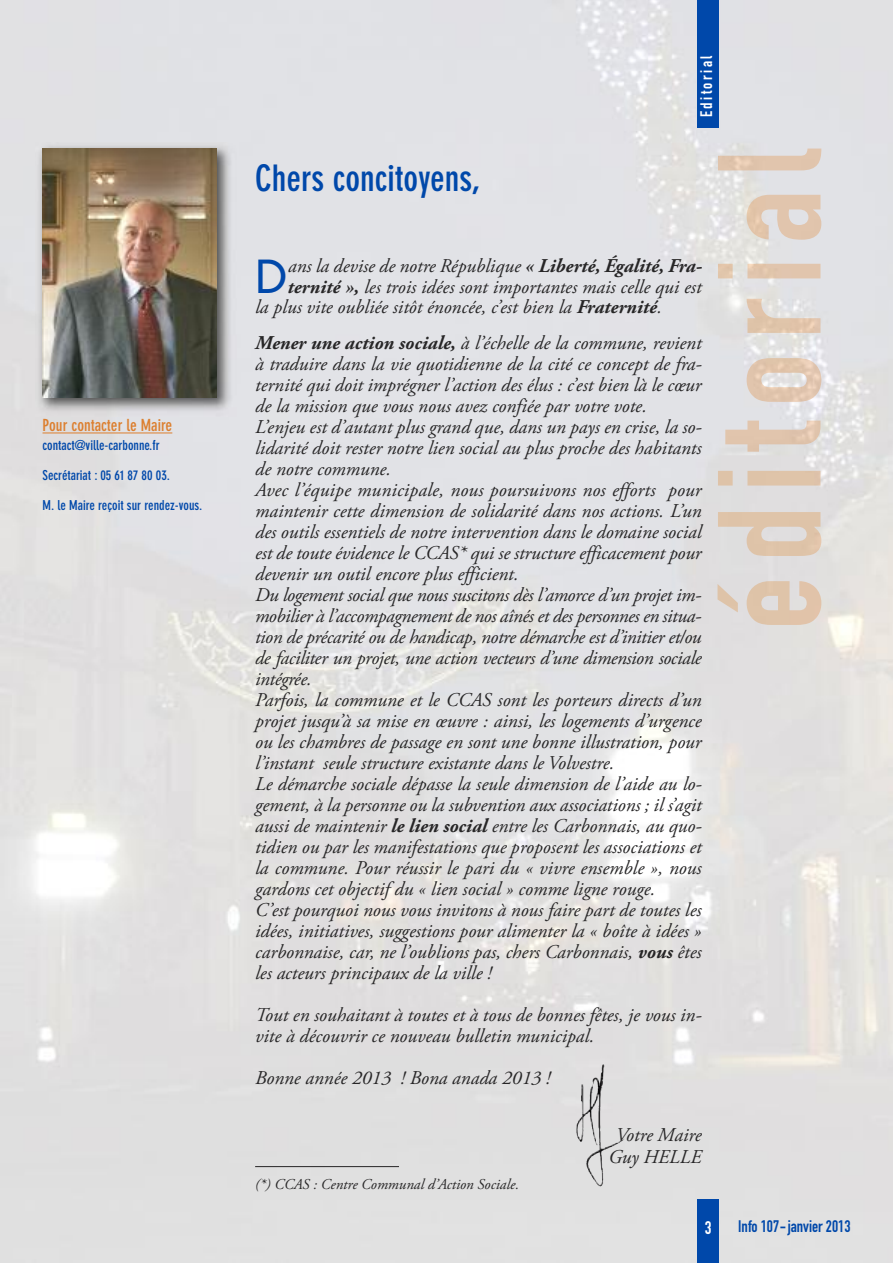
<style>
.page{position:relative;width:893px;height:1263px;background:#fff}
.page>*{position:absolute;margin:0;border:0;box-sizing:border-box;transform-origin:0 0}
.t1{font:300 43.95px "DIN Neuzeit Grotesk Std";color:#0048aa}
.t2{font:700 condensed 36px "DIN Neuzeit Grotesk Std";color:#0048aa}
.t3{font:italic 19.5px/21px "Adobe Garamond Pro";color:#272627}
.t4{font:18px "DIN Engschrift Std";color:#fff}
.t5{font:700 condensed 16.5px "DIN Neuzeit Grotesk Std";color:#dc7f2f}
.t6{font:16.5px "DIN Engschrift Std";color:#0048aa}
.t7{font:16.5px "DIN Engschrift Std";letter-spacing:.15em;color:#fff}
.t8{font:italic 15px "Adobe Garamond Pro";color:#272627}
.t9{font:700 condensed 13.5px "DIN Neuzeit Grotesk Std";color:#0048aa}
.s1{font-weight:700}
</style>
<div class="page">
<div style="left:697px;top:0;width:22px;height:128px;background:#0048aa"></div>
<div style="left:697px;top:1199px;width:22px;height:64px;background:#0048aa"></div>
<img style="left:717px;top:149px;width:104px;height:476px">
<img style="left:35px;top:142px;width:201px;height:275px">
<img style="left:43px;top:149px;width:174px;height:248px">
<img style="left:575px;top:1064px;width:50px;height:123px">
<hr style="left:43px;top:432px;width:129px;height:1px;background:#dc7f2f">
<hr style="left:255px;top:1166px;width:144px;height:1px;background:#272627">
<p class="t5" style="left:43px;top:419px;width:131px">Pour contacter le Maire</p>
<p class="t9" style="left:43px;top:440px;width:119px">contact@ville-carbonne.fr</p>
<p class="t9" style="left:43px;top:470px;width:129px">Secrétariat : 05 61 87 80 03.</p>
<p class="t9" style="left:43px;top:500px;width:162px">M. le Maire reçoit sur rendez-vous.</p>
<h2 class="t2" style="left:255px;top:164px;width:227px">Chers concitoyens,</h2>
<p class="t7" style="left:700px;top:117px;width:63px;rotate:-90deg">Editorial</p>
<h1 class="t1" style="left:255px;top:259px;width:34px">D</h1>
<p class="t3" style="left:288px;top:257px;width:414px">ans la devise de notre République <span class="s1">« Liberté, Égalité, Fra-</span></p>
<p class="t3" style="left:288px;top:278px;width:416px"><span class="s1">ternité »,</span> les trois idées sont importantes mais celle qui est</p>
<p class="t3" style="left:255px;top:298px;width:408px">la plus vite oubliée sitôt énoncée, c’est bien la <span class="s1">Fraternité</span>.</p>
<p class="t3" style="left:255px;top:334px;width:448px"><span class="s1">Mener une action sociale,</span> à l’échelle de la commune, revient à traduire dans la vie quotidienne de la cité ce concept de fra&shy;ternité qui doit imprégner l’action des élus : c’est bien là le cœur de la mission que vous nous avez confiée par votre vote.<br>L’enjeu est d’autant plus grand que, dans un pays en crise, la so&shy;lidarité doit rester notre lien social au plus proche des habitants de notre commune.<br>Avec l’équipe municipale, nous poursuivons nos efforts pour maintenir cette dimension de solidarité dans nos actions. L’un des outils essentiels de notre intervention dans le domaine social est de toute évidence le CCAS* qui se structure efficacement pour devenir un outil encore plus efficient.<br>Du logement social que nous suscitons dès l’amorce d’un projet im&shy;mobilier à l’accompagnement de nos aînés et des personnes en situa&shy;tion de précarité ou de handicap, notre démarche est d’initier et/ou de faciliter un projet, une action vecteurs d’une dimension sociale intégrée.<br>Parfois, la commune et le CCAS sont les porteurs directs d’un projet jusqu’à sa mise en œuvre : ainsi, les logements d’urgence ou les chambres de passage en sont une bonne illustration, pour l’instant seule structure existante dans le Volvestre.<br>Le démarche sociale dépasse la seule dimension de l’aide au lo&shy;gement, à la personne ou la subvention aux associations ; il s’agit aussi de maintenir <span class="s1">le lien social</span> entre les Carbonnais, au quo&shy;tidien ou par les manifestations que proposent les associations et la commune. Pour réussir le pari du « vivre ensemble », nous gardons cet objectif du « lien social » comme ligne rouge.<br>C’est pourquoi nous vous invitons à nous faire part de toutes les idées, initiatives, suggestions pour alimenter la « boîte à idées » carbonnaise, car, ne l’oublions pas, chers Carbonnais, <span class="s1">vous</span> êtes les acteurs principaux de la ville !</p>
<p class="t3" style="left:255px;top:1006px;width:447px">Tout en souhaitant à toutes et à tous de bonnes fêtes, je vous in&shy;vite à découvrir ce nouveau bulletin municipal.</p>
<p class="t3" style="left:255px;top:1069px;width:296px">Bonne année 2013 ! Bona anada 2013 !</p>
<p class="t8" style="left:255px;top:1178px;width:266px">(*) CCAS : Centre Communal d’Action Sociale.</p>
<p class="t3" style="left:608px;top:1126px;width:95px;line-height:22px;text-align:center">Votre Maire<br>Guy HELLE</p>
<p class="t4" style="left:705px;top:1221px;width:8px">3</p>
<p class="t6" style="left:738px;top:1220px;width:114px">Info 107-janvier 2013</p>
</div>
